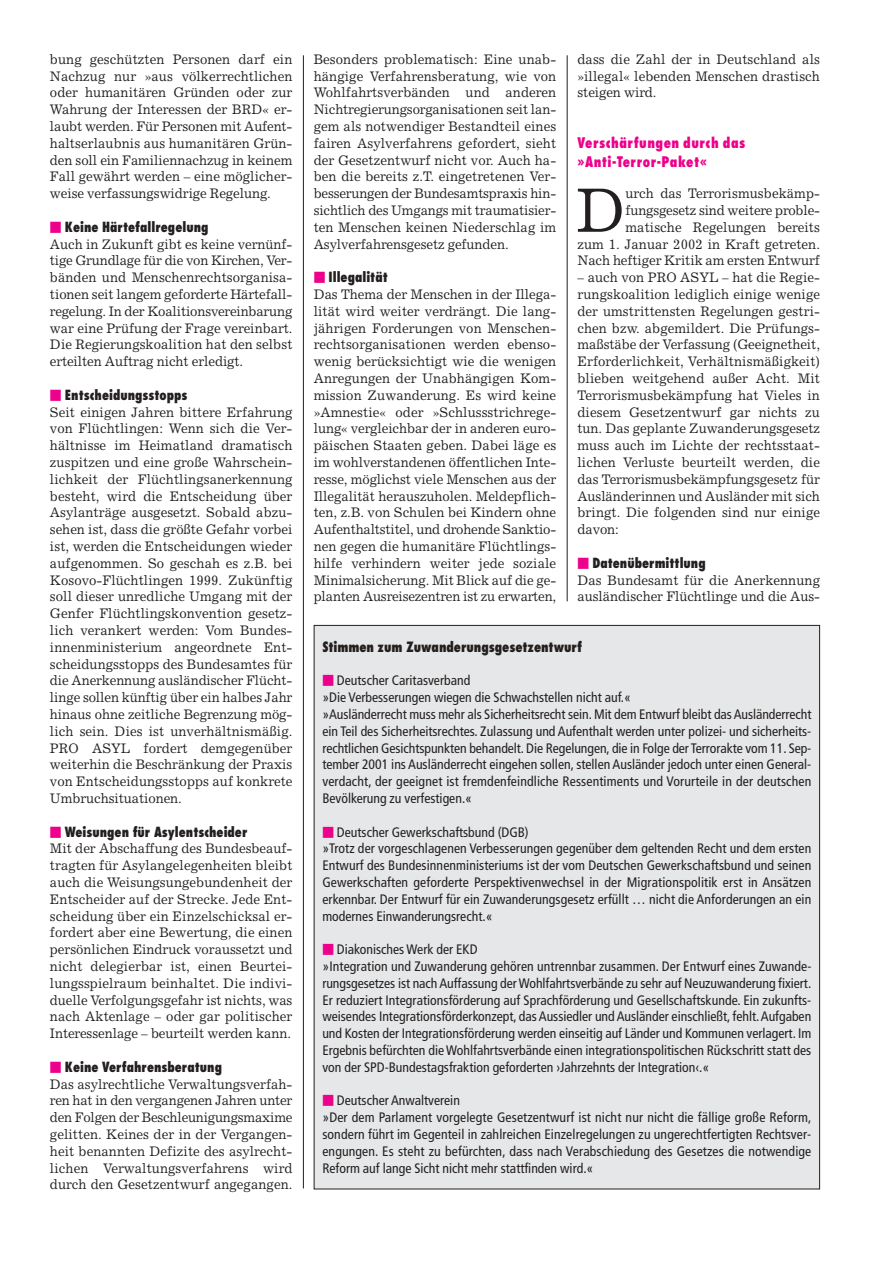
<style>
.page{position:relative;width:893px;height:1263px;background:#fff}
.page>*{position:absolute;margin:0;border:0;box-sizing:border-box;transform-origin:0 0}
.t1{font:63px "Excelsior";color:#231f1f;scale:.95 1}
.t2{font:800 condensed 14.25px/19.5px "Futura";letter-spacing:.03em;color:#ed008b;scale:.95 1}
.t3{font:13.8px/16.8px "Excelsior";letter-spacing:-.005em;color:#231f1f;text-align:justify;scale:.95 1}
.t4{font:800 condensed 13.8px "Futura";letter-spacing:-.005em;color:#231f1f;scale:.95 1}
.t5{font:condensed 13.65px/16.8px "Frutiger";color:#231f1f}
.t6{font:800 condensed 13.65px "Futura";color:#231f1f;scale:.95 1}
</style>
<div class="page">
<hr style="left:303px;top:55px;width:1px;height:1133px;background:#231f1f">
<hr style="left:567px;top:55px;width:1px;height:546px;background:#231f1f">
<div style="left:314px;top:625px;width:505px;height:564px;background:#e6e7e8"></div>
<p class="t3" style="left:50px;top:52px;width:257px">bung geschützten Personen darf ein Nachzug nur »aus völkerrechtlichen oder humanitären Gründen oder zur Wahrung der Interessen der BRD« er&shy;laubt werden. Für Personen mit Aufent&shy;haltserlaubnis aus humanitären Grün&shy;den soll ein Familiennachzug in keinem Fall gewährt werden – eine möglicher&shy;weise verfassungswidrige Regelung.</p>
<p class="t6" style="left:65px;top:221px;width:153px">Keine Härtefallregelung</p>
<p class="t3" style="left:50px;top:237px;width:257px">Auch in Zukunft gibt es keine vernünf&shy;tige Grundlage für die von Kirchen, Ver&shy;bänden und Menschenrechtsorganisa&shy;tionen seit langem geforderte Härtefall&shy;regelung. In der Koalitionsvereinbarung war eine Prüfung der Frage vereinbart.<br>Die Regierungskoalition hat den selbst erteilten Auftrag nicht erledigt.</p>
<p class="t6" style="left:65px;top:389px;width:131px">Entscheidungsstopps</p>
<p class="t3" style="left:50px;top:405px;width:257px">Seit einigen Jahren bittere Erfahrung von Flüchtlingen: Wenn sich die Ver&shy;hältnisse im Heimatland dramatisch zuspitzen und eine große Wahrschein&shy;lichkeit der Flüchtlingsanerkennung besteht, wird die Entscheidung über Asylanträge ausgesetzt. Sobald abzu&shy;sehen ist, dass die größte Gefahr vorbei ist, werden die Entscheidungen wieder aufgenommen. So geschah es z.B. bei Kosovo-Flüchtlingen 1999. Zukünftig soll dieser unredliche Umgang mit der Genfer Flüchtlingskonvention gesetz&shy;lich verankert werden: Vom Bundes&shy;innenministerium angeordnete Ent&shy;scheidungsstopps des Bundesamtes für die Anerkennung ausländischer Flücht&shy;linge sollen künftig über ein halbes Jahr hinaus ohne zeitliche Begrenzung mög&shy;lich sein. Dies ist unverhältnismäßig.<br>PRO ASYL fordert demgegenüber weiterhin die Beschränkung der Praxis von Entscheidungsstopps auf konkrete Umbruchsituationen.</p>
<p class="t6" style="left:65px;top:826px;width:194px">Weisungen für Asylentscheider</p>
<p class="t3" style="left:50px;top:841px;width:257px">Mit der Abschaffung des Bundesbeauf&shy;tragten für Asylangelegenheiten bleibt auch die Weisungsungebundenheit der Entscheider auf der Strecke. Jede Ent&shy;scheidung über ein Einzelschicksal er&shy;fordert aber eine Bewertung, die einen persönlichen Eindruck voraussetzt und nicht delegierbar ist, einen Beurtei&shy;lungsspielraum beinhaltet. Die indivi&shy;duelle Verfolgungsgefahr ist nichts, was nach Aktenlage – oder gar politischer Interessenlage – beurteilt werden kann.</p>
<p class="t6" style="left:65px;top:1061px;width:167px">Keine Verfahrensberatung</p>
<p class="t3" style="left:50px;top:1077px;width:257px">Das asylrechtliche Verwaltungsverfah&shy;ren hat in den vergangenen Jahren unter den Folgen der Beschleunigungsmaxime gelitten. Keines der in der Vergangen&shy;heit benannten Defizite des asylrecht&shy;lichen Verwaltungsverfahrens wird durch den Gesetzentwurf angegangen.</p>
<p class="t3" style="left:577px;top:52px;width:257px">dass die Zahl der in Deutschland als »illegal« lebenden Menschen drastisch steigen wird.</p>
<p class="t2" style="left:577px;top:134px;width:178px">Verschärfungen durch das »Anti-Terror-Paket«</p>
<h1 class="t1" style="left:576px;top:185px;width:54px">D</h1>
<p class="t3" style="left:314px;top:52px;width:257px">Besonders problematisch: Eine unab&shy;hängige Verfahrensberatung, wie von Wohlfahrtsverbänden und anderen Nichtregierungsorganisationen seit lan&shy;gem als notwendiger Bestandteil eines fairen Asylverfahrens gefordert, sieht der Gesetzentwurf nicht vor. Auch ha&shy;ben die bereits z.T. eingetretenen Ver&shy;besserungen der Bundesamtspraxis hin&shy;sichtlich des Umgangs mit traumatisier&shy;ten Menschen keinen Niederschlag im Asylverfahrensgesetz gefunden.</p>
<p class="t6" style="left:328px;top:271px;width:64px">Illegalität</p>
<p class="t3" style="left:314px;top:287px;width:257px">Das Thema der Menschen in der Illega&shy;lität wird weiter verdrängt. Die lang&shy;jährigen Forderungen von Menschen&shy;rechtsorganisationen werden ebenso&shy;wenig berücksichtigt wie die wenigen Anregungen der Unabhängigen Kom&shy;mission Zuwanderung. Es wird keine »Amnestie« oder »Schlussstrichrege&shy;lung« vergleichbar der in anderen euro&shy;päischen Staaten geben. Dabei läge es im wohlverstandenen öffentlichen Inte&shy;resse, möglichst viele Menschen aus der Illegalität herauszuholen. Meldepflich&shy;ten, z.B. von Schulen bei Kindern ohne Aufenthaltstitel, und drohende Sanktio&shy;nen gegen die humanitäre Flüchtlings&shy;hilfe verhindern weiter jede soziale Minimalsicherung. Mit Blick auf die ge&shy;planten Ausreisezentren ist zu erwarten,</p>
<p class="t3" style="left:577px;top:186px;width:257px;text-align:right">urch das Terrorismusbekämp&shy;fungsgesetz sind weitere proble&shy;matische Regelungen bereits<br>zum 1. Januar 2002 in Kraft getreten.<br>Nach heftiger Kritik am ersten Entwurf</p>
<p class="t3" style="left:577px;top:270px;width:257px">– auch von PRO ASYL – hat die Regie&shy;rungskoalition lediglich einige wenige der umstrittensten Regelungen gestri&shy;chen bzw. abgemildert. Die Prüfungs&shy;maßstäbe der Verfassung (Geeignetheit, Erforderlichkeit, Verhältnismäßigkeit) blieben weitgehend außer Acht. Mit Terrorismusbekämpfung hat Vieles in diesem Gesetzentwurf gar nichts zu tun. Das geplante Zuwanderungsgesetz muss auch im Lichte der rechtsstaat&shy;lichen Verluste beurteilt werden, die das Terrorismusbekämpfungsgesetz für Ausländerinnen und Ausländer mit sich bringt. Die folgenden sind nur einige davon:</p>
<p class="t6" style="left:592px;top:557px;width:121px">Datenübermittlung</p>
<p class="t3" style="left:577px;top:573px;width:257px">Das Bundesamt für die Anerkennung ausländischer Flüchtlinge und die Aus-</p>
<p class="t4" style="left:322px;top:641px;width:275px">Stimmen zum Zuwanderungsgesetzentwurf</p>
<p class="t5" style="left:322px;top:673px;width:490px;text-indent:15px">Deutscher Caritasverband<br>»Die Verbesserungen wiegen die Schwachstellen nicht auf.«<br>»Ausländerrecht muss mehr als Sicherheitsrecht sein. Mit dem Entwurf bleibt das Ausländerrecht ein Teil des Sicherheitsrechtes. Zulassung und Aufenthalt werden unter polizei- und sicherheits&shy;rechtlichen Gesichtspunkten behandelt. Die Regelungen, die in Folge der Terrorakte vom 11. Sep&shy;tember 2001 ins Ausländerrecht eingehen sollen, stellen Ausländer jedoch unter einen General&shy;verdacht, der geeignet ist fremdenfeindliche Ressentiments und Vorurteile in der deutschen Bevölkerung zu verfestigen.«</p>
<p class="t5" style="left:322px;top:825px;width:490px;text-indent:15px">Deutscher Gewerkschaftsbund (DGB)<br>»Trotz der vorgeschlagenen Verbesserungen gegenüber dem geltenden Recht und dem ersten Entwurf des Bundesinnenministeriums ist der vom Deutschen Gewerkschaftsbund und seinen Gewerkschaften geforderte Perspektivenwechsel in der Migrationspolitik erst in Ansätzen erkennbar. Der Entwurf für ein Zuwanderungsgesetz erfüllt … nicht die Anforderungen an ein modernes Einwanderungsrecht.«</p>
<p class="t5" style="left:322px;top:942px;width:490px;text-indent:15px">Diakonisches Werk der EKD<br>»Integration und Zuwanderung gehören untrennbar zusammen. Der Entwurf eines Zuwande&shy;rungsgesetzes ist nach Auffassung der Wohlfahrtsverbände zu sehr auf Neuzuwanderung fixiert.<br>Er reduziert Integrationsförderung auf Sprachförderung und Gesellschaftskunde. Ein zukunfts&shy;weisendes Integrationsförderkonzept, das Aussiedler und Ausländer einschließt, fehlt.Aufgaben und Kosten der Integrationsförderung werden einseitig auf Länder und Kommunen verlagert. Im Ergebnis befürchten die Wohlfahrtsverbände einen integrationspolitischen Rückschritt statt des von der SPD-Bundestagsfraktion geforderten ›Jahrzehnts der Integration‹.«</p>
<p class="t5" style="left:322px;top:1093px;width:490px;text-indent:15px">Deutscher Anwaltverein<br>»Der dem Parlament vorgelegte Gesetzentwurf ist nicht nur nicht die fällige große Reform, sondern führt im Gegenteil in zahlreichen Einzelregelungen zu ungerechtfertigten Rechtsver&shy;engungen. Es steht zu befürchten, dass nach Verabschiedung des Gesetzes die notwendige Reform auf lange Sicht nicht mehr stattfinden wird.«</p>
</div>
